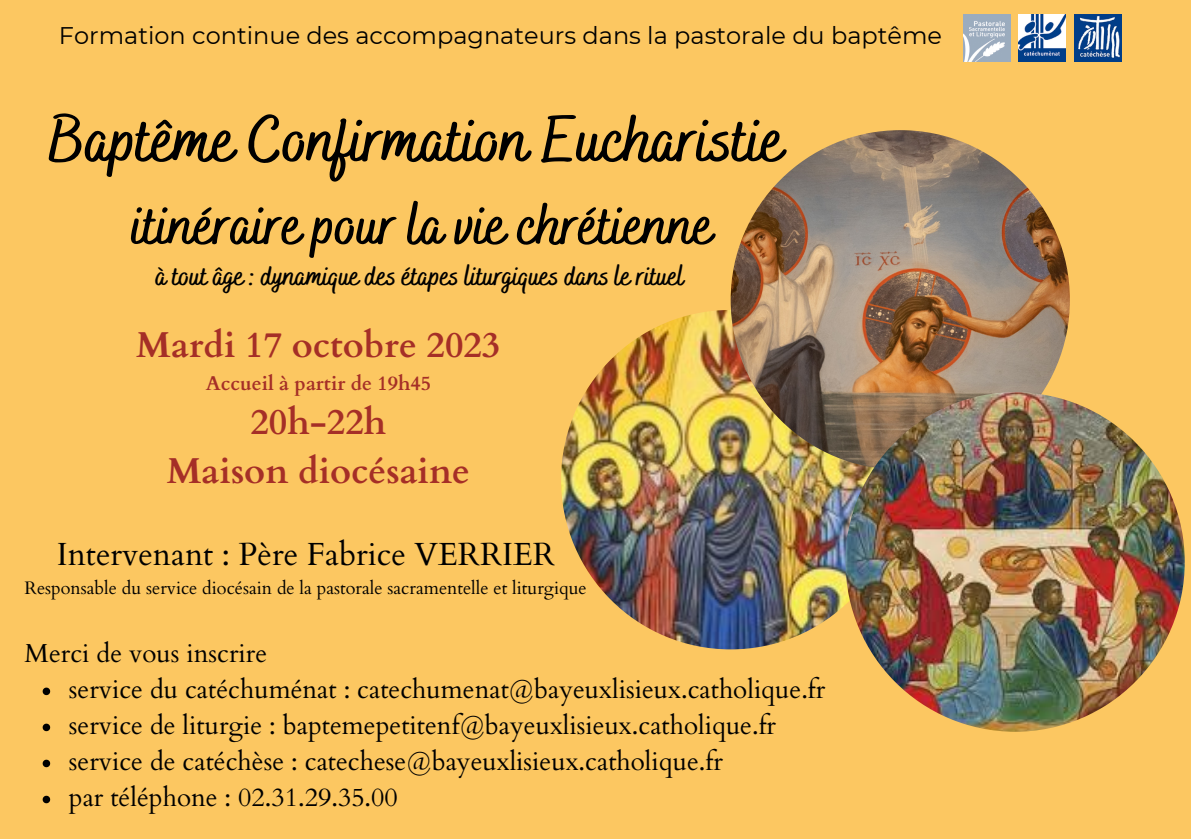
<style>
.page{position:relative;width:1191px;height:839px;background:#fff}
.page>*{position:absolute;margin:0;border:0;box-sizing:border-box;transform-origin:0 0}
.t1{font:700 65.2px "Bakerie Smooth";color:#000}
.t2{font:700 57.6px "Bakerie Smooth";color:#000}
.t3{font:700 36px "Cardo";color:#a52f27}
.t4{font:32px "Cardo";color:#000}
.t5{font:700 28px "Bakerie Smooth";color:#000}
.t6{font:26px "Cardo";color:#000}
.t7{font:24px "Montserrat";color:#000}
.t8{font:700 20px "Cardo";color:#a52f27}
.t9{font:18px "Cardo";color:#000}
</style>
<div class="page">
<div style="left:0;top:0;width:1191px;height:838px;background:#fcc761"></div>
<img style="left:561px;top:310px;width:339px;height:339px;border-radius:50%">
<img style="left:731px;top:130px;width:339px;height:339px;border-radius:50%">
<img style="left:846px;top:392px;width:339px;height:339px;border-radius:50%">
<img style="left:1075px;top:15px;width:47px;height:47px">
<img style="left:1019px;top:15px;width:47px;height:47px">
<img style="left:964px;top:15px;width:47px;height:47px">
<svg style="left:43px;top:687px;width:7px;height:8px"></svg>
<svg style="left:43px;top:723px;width:7px;height:8px"></svg>
<svg style="left:43px;top:759px;width:7px;height:8px"></svg>
<svg style="left:43px;top:795px;width:7px;height:8px"></svg>
<p class="t7" style="left:59px;top:21px;width:885px">Formation continue des accompagnateurs dans la pastorale du baptême</p>
<p class="t1" style="left:48px;top:102px;width:737px">Baptême Confirmation Eucharistie</p>
<p class="t2" style="left:132px;top:191px;width:583px">itinéraire pour la vie chrétienne</p>
<p class="t5" style="left:156px;top:259px;width:530px">à tout âge : dynamique des étapes liturgiques dans le rituel</p>
<p class="t3" style="left:136px;top:321px;width:366px">Mardi 17 octobre 2023</p>
<p class="t8" style="left:206px;top:370px;width:227px">Accueil à partir de 19h45</p>
<p class="t3" style="left:250px;top:398px;width:137px">20h-22h</p>
<p class="t3" style="left:167px;top:447px;width:305px">Maison diocésaine</p>
<p class="t4" style="left:57px;top:533px;width:500px">Intervenant : Père Fabrice VERRIER</p>
<p class="t9" style="left:25px;top:575px;width:564px">Responsable du service diocésain de la pastorale sacramentelle et liturgique</p>
<p class="t6" style="left:25px;top:636px;width:244px">Merci de vous inscrire</p>
<p class="t6" style="left:69px;top:672px;width:758px">service du catéchuménat : catechumenat@bayeuxlisieux.catholique.fr</p>
<p class="t6" style="left:69px;top:708px;width:709px">service de liturgie : baptemepetitenf@bayeuxlisieux.catholique.fr</p>
<p class="t6" style="left:69px;top:744px;width:655px">service de catéchèse : catechese@bayeuxlisieux.catholique.fr</p>
<p class="t6" style="left:69px;top:780px;width:331px">par téléphone : 02.31.29.35.00</p>
</div>
